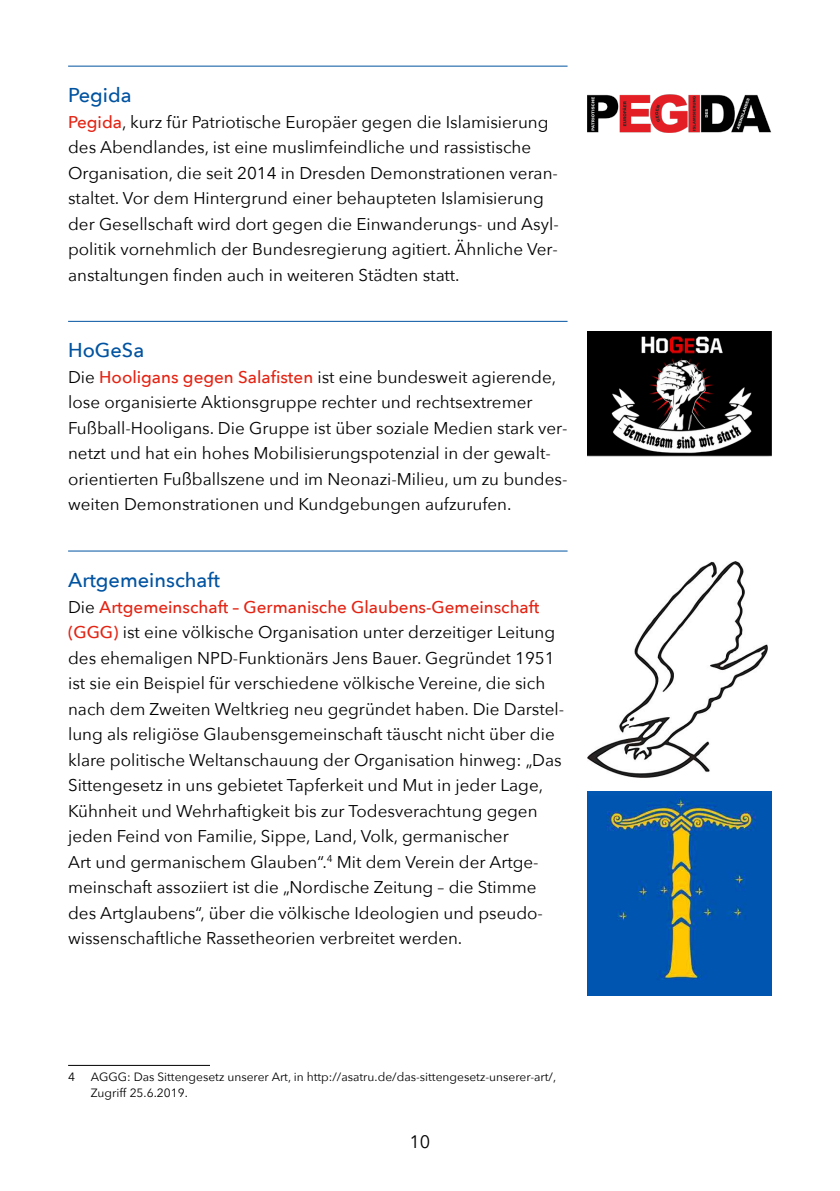
<style>
.page{position:relative;width:840px;height:1191px;background:#fff}
.page>*{position:absolute;margin:0;border:0;box-sizing:border-box;transform-origin:0 0}
.t1{font:500 20px "Avenir Next";color:#0053a1}
.t2{font:18px "Avenir Next";color:#000}
.t3{font:17px/25.6px "Avenir Next";color:#000}
.t4{font:12px/16px "Avenir Next";color:#000}
.s1{font-weight:500;color:#e42313}
</style>
<div class="page">
<hr style="left:68px;top:66px;width:499px;height:1px;background:#0053a1">
<hr style="left:68px;top:321px;width:499px;height:1px;background:#0053a1">
<hr style="left:68px;top:550px;width:499px;height:1px;background:#0053a1">
<hr style="left:68px;top:1065px;width:142px;height:1px;background:#000">
<img style="left:587px;top:94px;width:184px;height:39px">
<img style="left:587px;top:332px;width:184px;height:124px">
<img style="left:587px;top:561px;width:180px;height:216px">
<img style="left:587px;top:791px;width:184px;height:204px">
<p class="t1" style="left:68px;top:78px;width:65px">Pegida</p>
<p class="t3" style="left:68px;top:108px;width:492px"><span class="s1">Pegida</span>, kurz für Patriotische Europäer gegen die Islamisierung des Abendlandes, ist eine muslimfeindliche und rassistische Organisation, die seit 2014 in Dresden Demonstrationen veran&shy;staltet. Vor dem Hintergrund einer behaupteten Islamisierung der Gesellschaft wird dort gegen die Einwanderungs- und Asyl&shy;politik vornehmlich der Bundesregierung agitiert. Ähnliche Ver&shy;anstaltungen finden auch in weiteren Städten statt.</p>
<p class="t1" style="left:68px;top:333px;width:78px">HoGeSa</p>
<p class="t3" style="left:68px;top:363px;width:500px">Die <span class="s1">Hooligans gegen Salafisten</span> ist eine bundesweit agierende, lose organisierte Aktionsgruppe rechter und rechtsextremer Fußball-Hooligans. Die Gruppe ist über soziale Medien stark ver&shy;netzt und hat ein hohes Mobilisierungspotenzial in der gewalt&shy;orientierten Fußballszene und im Neonazi-Milieu, um zu bundes&shy;weiten Demonstrationen und Kundgebungen aufzurufen.</p>
<p class="t1" style="left:68px;top:563px;width:153px">Artgemeinschaft</p>
<p class="t3" style="left:68px;top:593px;width:497px">Die <span class="s1">Artgemeinschaft – Germanische Glaubens-Gemeinschaft (GGG)</span> ist eine völkische Organisation unter derzeitiger Leitung des ehemaligen NPD-Funktionärs Jens Bauer. Gegründet 1951 ist sie ein Beispiel für verschiedene völkische Vereine, die sich nach dem Zweiten Weltkrieg neu gegründet haben. Die Darstel&shy;lung als religiöse Glaubensgemeinschaft täuscht nicht über die klare politische Weltanschauung der Organisation hinweg: „Das Sittengesetz in uns gebietet Tapferkeit und Mut in jeder Lage, Kühnheit und Wehrhaftigkeit bis zur Todesverachtung gegen jeden Feind von Familie, Sippe, Land, Volk, germanischer<br>Art und germanischem Glauben“.<sup>4</sup> Mit dem Verein der Artge&shy;meinschaft assoziiert ist die „Nordische Zeitung – die Stimme des Artglaubens“, über die völkische Ideologien und pseudo&shy;wissenschaftliche Rassetheorien verbreitet werden.</p>
<p class="t4" style="left:68px;top:1068px;width:8px">4</p>
<p class="t4" style="left:91px;top:1068px;width:466px">AGGG: Das Sittengesetz unserer Art, in http://asatru.de/das-sittengesetz-unserer-art/,<br>Zugriff 25.6.2019.</p>
<p class="t2" style="left:409px;top:1127px;width:22px">10</p>
</div>
